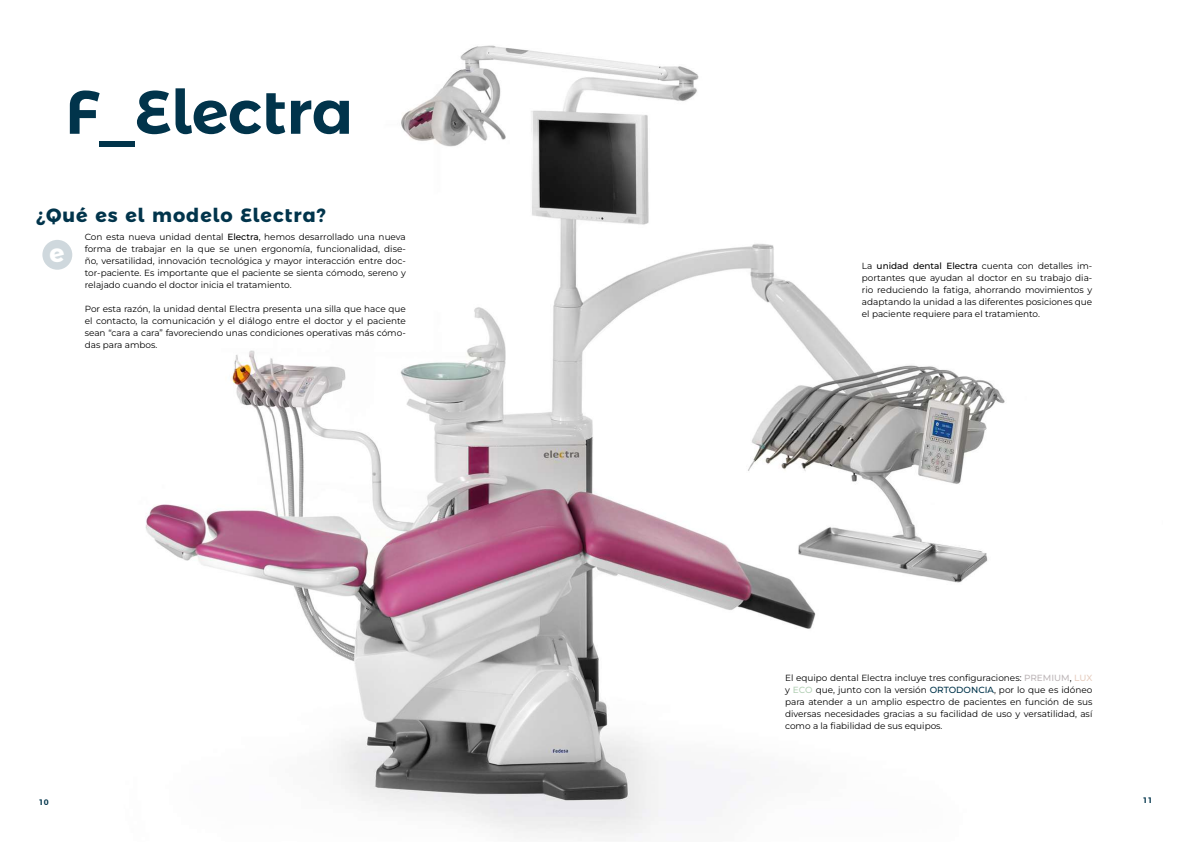
<style>
.page{position:relative;width:1191px;height:842px;background:#fff}
.page>*{position:absolute;margin:0;border:0;box-sizing:border-box;transform-origin:0 0}
.t1{font:600 61.2px "Montserrat Alternates";color:#01344b}
.t2{font:700 25px "Montserrat Alternates";color:#fff}
.t3{font:700 19.2px "Montserrat Alternates";letter-spacing:.05em;color:#01344b}
.t4{font:100 8.9px/12px "Montserrat";color:#000;text-align:justify}
.t5{font:600 8px "Montserrat Alternates";color:#01344b}
.s1{color:#beb7b9}
.s2{color:#e7cec0}
.s3{color:#b6d1b8}
.s4{color:#01344b}
</style>
<div class="page">
<img style="left:69px;top:45px;width:936px;height:792px">
<div style="left:42px;top:240px;width:30px;height:30px;background:#cfd8dd;border-radius:50%"></div>
<h1 class="t1" style="left:66px;top:62px;width:289px">F_Electra</h1>
<h3 class="t3" style="left:36px;top:199px;width:291px">¿Qué es el modelo Electra?</h3>
<p class="t4" style="left:85px;top:231px;width:322px">Con esta nueva unidad dental Electra, hemos desarrollado una nueva forma de trabajar en la que se unen ergonomía, funcionalidad, dise&shy;ño, versatilidad, innovación tecnológica y mayor interacción entre doc&shy;tor-paciente. Es importante que el paciente se sienta cómodo, sereno y relajado cuando el doctor inicia el tratamiento.</p>
<p class="t4" style="left:85px;top:303px;width:322px">Por esta razón, la unidad dental Electra presenta una silla que hace que el contacto, la comunicación y el diálogo entre el doctor y el paciente sean “cara a cara” favoreciendo unas condiciones operativas más cómo&shy;das para ambos.</p>
<h2 class="t2" style="left:50px;top:232px;width:16px">e</h2>
<p class="t4" style="left:862px;top:259px;width:232px">La unidad dental Electra cuenta con detalles im&shy;portantes que ayudan al doctor en su trabajo dia&shy;rio reduciendo la fatiga, ahorrando movimientos y adaptando la unidad a las diferentes posiciones que el paciente requiere para el tratamiento.</p>
<p class="t4" style="left:785px;top:672px;width:309px">El equipo dental Electra incluye tres configuraciones: <span class="s1">PREMIUM</span>, <span class="s2">LUX </span>y <span class="s3">ECO</span> que, junto con la versión <span class="s4">ORTODONCIA</span>, por lo que es idóneo para atender a un amplio espectro de pacientes en función de sus diversas necesidades gracias a su facilidad de uso y versatilidad, así como a la fiabilidad de sus equipos.</p>
<p class="t5" style="left:39px;top:795px;width:11px">10</p>
<p class="t5" style="left:1142px;top:794px;width:11px">11</p>
</div>
